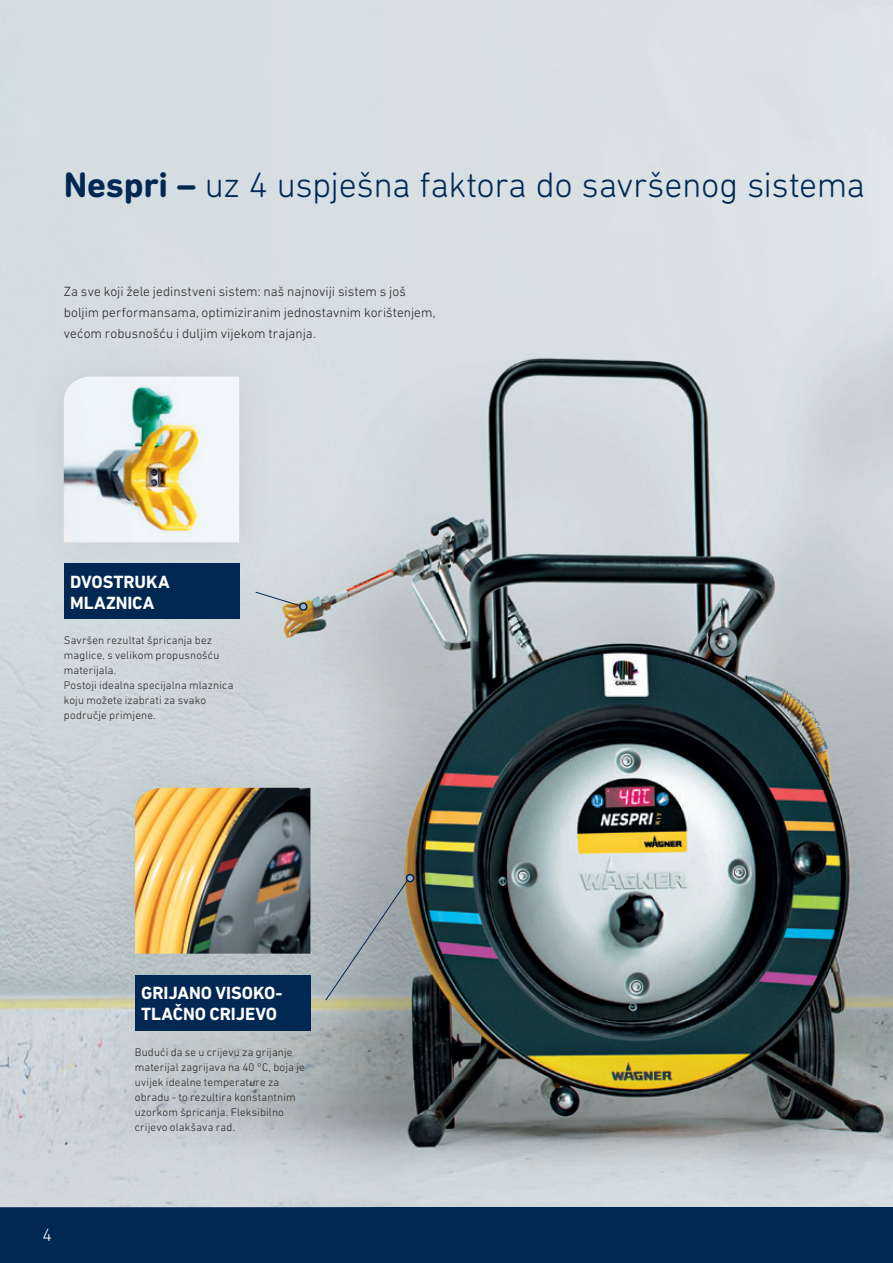
<style>
.page{position:relative;width:893px;height:1263px;background:#fff}
.page>*{position:absolute;margin:0;border:0;box-sizing:border-box;transform-origin:0 0}
.t1{font:300 36px "DIN Next Rounded LT Pro";letter-spacing:-.015em;color:#002853}
.t2{font:700 18px/21px "DIN Next LT Pro";letter-spacing:-.005em;color:#fff}
.t3{font:300 18px "DIN Next Rounded LT Pro";color:#fff}
.t4{font:300 13.5px/21px "DIN Next LT Pro";color:#231f20}
.t5{font:300 11.25px/15px "DIN Next LT Pro";letter-spacing:.015em;color:#231f20}
.s1{font-weight:700}
</style>
<div class="page">
<img style="left:0;top:0;width:893px;height:1208px">
<svg style="left:325px;top:872px;width:91px;height:129px;background:#9ca2a2"></svg>
<div style="left:0;top:1208px;width:893px;height:55px;background:#002853"></div>
<div style="left:24px;top:337px;width:255px;height:245px;background:#d2dbdf"></div>
<img style="left:64px;top:376px;width:175px;height:166px">
<div style="left:64px;top:564px;width:175px;height:55px;background:#002853"></div>
<svg style="left:255px;top:591px;width:53px;height:21px"></svg>
<div style="left:95px;top:748px;width:255px;height:245px;background:#4b4c4d;opacity:.1"></div>
<img style="left:135px;top:788px;width:175px;height:166px">
<svg style="left:0;top:1008px;width:391px;height:200px;background:#bfc7cb"></svg>
<div style="left:135px;top:975px;width:175px;height:55px;background:#002853"></div>
<h1 class="t1" style="left:64px;top:164px;width:803px"><span class="s1">Nespri –</span> uz 4 uspješna faktora do savršenog sistema</h1>
<p class="t4" style="left:64px;top:281px;width:373px">Za sve koji žele jedinstveni sistem: naš najnoviji sistem s još boljim performansama, optimiziranim jednostavnim korištenjem, većom robusnošću i duljim vijekom trajanja.</p>
<h2 class="t2" style="left:70px;top:571px;width:101px">DVOSTRUKA<br>MLAZNICA</h2>
<p class="t5" style="left:64px;top:633px;width:171px">Savršen rezultat špricanja bez maglice, s velikom propusnošću materijala.<br>Postoji idealna specijalna mlaznica koju možete izabrati za svako područje primjene.</p>
<h2 class="t3" style="left:43px;top:1224px;width:11px">4</h2>
<h2 class="t2" style="left:141px;top:982px;width:143px">GRIJANO VISOKO-<br>TLAČNO CRIJEVO</h2>
<p class="t5" style="left:135px;top:1044px;width:171px">Budući da se u crijevu za grijanje materijal zagrijava na 40 °C, boja je uvijek idealne temperature za obradu - to rezultira konstantnim uzorkom špricanja. Fleksibilno crijevo olakšava rad.</p>
</div>
